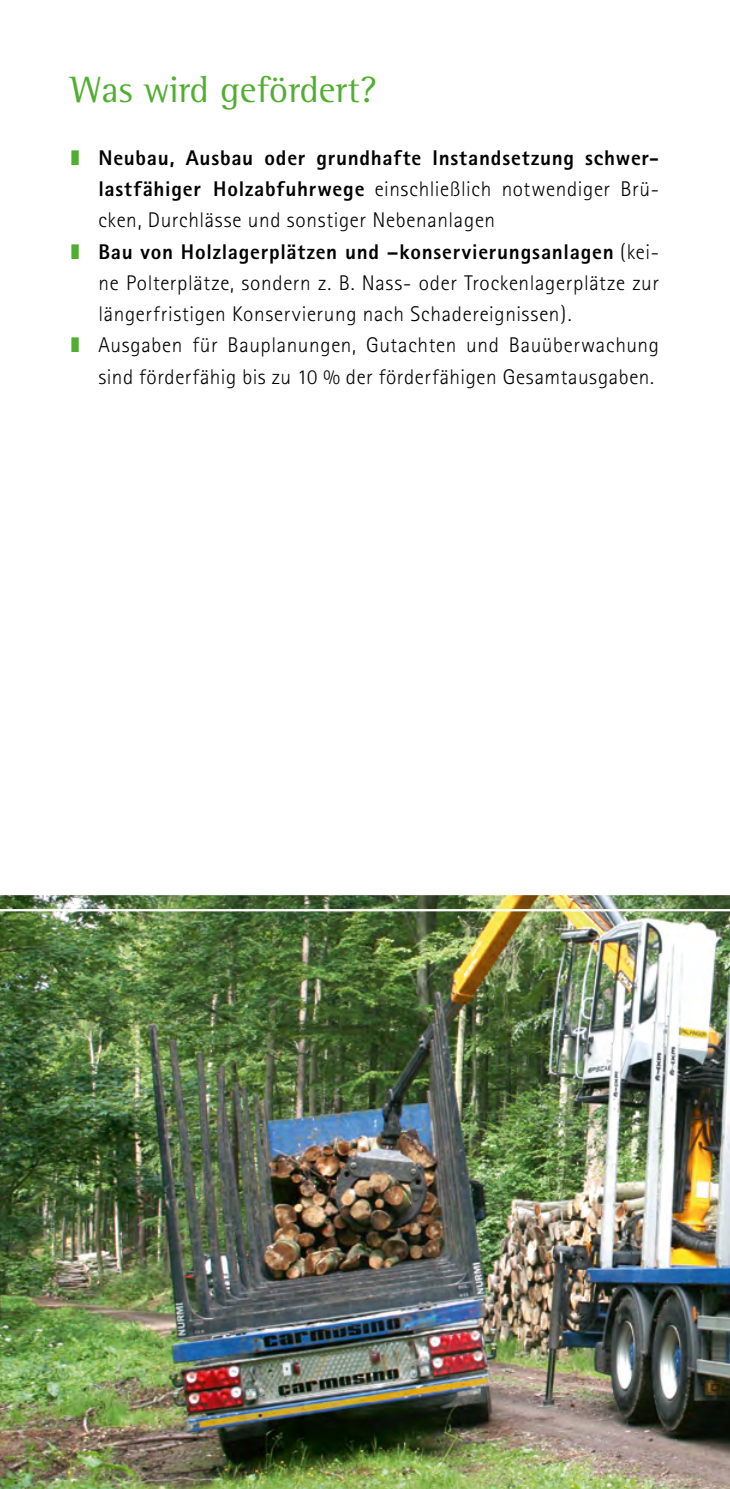
<style>
.page{position:relative;width:730px;height:1489px;background:#fff}
.page>*{position:absolute;margin:0;border:0;box-sizing:border-box;transform-origin:0 0}
.H_3{font:37.5px "Rotis Semi Serif W1 G";color:#51ae30}
.t1{font:300 21.25px/31.2px "AT Rotis Sans Serif";letter-spacing:.03em;color:#000;text-align:justify}
.t2{font:800 21.25px/31.2px "AT Rotis Sans Serif";letter-spacing:.035em;color:#000;text-align:justify}
.s1{color:#51ae30}
.s2{font-weight:300}
.s3{font-weight:800}
</style>
<div class="page">
<img style="left:0;top:895px;width:730px;height:593px">
<h1 class="H_3" style="left:71px;top:67px;width:308px">Was wird gefördert?</h1>
<p class="t2" style="left:98px;top:142px;width:562px;text-indent:-28px"><span class="s1">❚</span> Neubau, Ausbau oder grundhafte Instandsetzung schwer&shy;lastfähiger Holzabfuhrwege <span class="s2">einschließlich notwendiger Brü&shy;cken, Durchlässe und sonstiger Nebenanlagen</span></p>
<p class="t1" style="left:98px;top:236px;width:562px;text-indent:-28px"><span class="s1">❚</span> <span class="s3">Bau von Holzlagerplätzen und –konservierungsanlagen</span> (kei&shy;ne Polterplätze, sondern z. B. Nass- oder Trockenlagerplätze zur längerfristigen Konservierung nach Schadereignissen).</p>
<p class="t1" style="left:71px;top:329px;width:590px;text-align:right"><span class="s1">❚</span> Ausgaben für Bauplanungen, Gutachten und Bauüberwachung sind förderfähig bis zu 10 % der förderfähigen Gesamtausgaben.</p>
</div>
